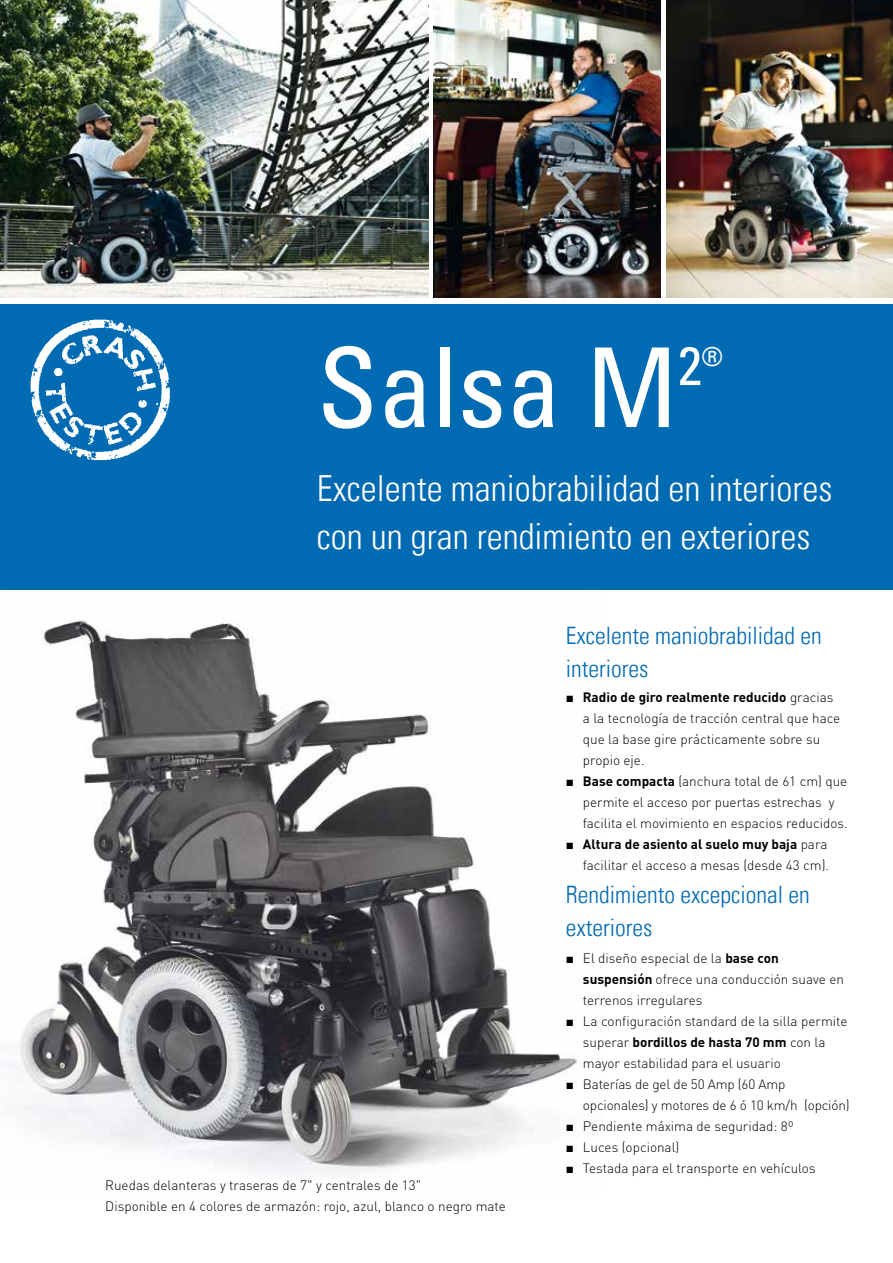
<style>
.page{position:relative;width:893px;height:1263px;background:#fff}
.page>*{position:absolute;margin:0;border:0;box-sizing:border-box;transform-origin:0 0}
.t1{font:condensed 110.1px "Univers Com 57";color:#fff}
.t2{font:36px/48px "Univers Com 47 Light Cond";color:#fff}
.t3{font:24px/33px "Univers Com 47 Light Cond";color:#006ab3}
.t4{font:300 13.5px/21px "DINOT";color:#000}
.s1{font-family:"Arial";font-weight:400}
.s2{font-weight:700}
</style>
<div class="page">
<img style="left:0;top:589px;width:604px;height:585px">
<div style="left:0;top:304px;width:893px;height:285px;background:#006ab3"></div>
<img style="left:433px;top:0;width:227px;height:297px">
<img style="left:666px;top:0;width:227px;height:298px">
<img style="left:0;top:0;width:428px;height:298px">
<h1 class="t1" style="left:317px;top:318px;width:407px">Salsa M<sup>2</sup><sup>®</sup></h1>
<h2 class="t2" style="left:317px;top:464px;width:517px">Excelente maniobrabilidad en interiores con un gran rendimiento en exteriores</h2>
<p class="t4" style="left:105px;top:1174px;width:402px">Ruedas delanteras y traseras de 7" y centrales de 13"<br>Disponible en 4 colores de armazón: rojo, azul, blanco o negro mate</p>
<h3 class="t3" style="left:566px;top:618px;width:257px">Excelente maniobrabilidad en interiores</h3>
<p class="t4" style="left:583px;top:686px;width:259px;text-indent:-17px"><span class="s1">■</span> <span class="s2">Radio de giro realmente reducido</span> gracias a la tecnología de tracción central que hace que la base gire prácticamente sobre su propio eje.</p>
<p class="t4" style="left:583px;top:770px;width:266px;text-indent:-17px"><span class="s1">■</span> <span class="s2">Base compacta</span> (anchura total de 61 cm) que permite el acceso por puertas estrechas y facilita el movimiento en espacios reducidos.</p>
<p class="t4" style="left:566px;top:833px;width:265px;text-align:right"><span class="s1">■</span> <span class="s2">Altura de asiento al suelo muy baja</span> para facilitar el acceso a mesas (desde 43 cm).</p>
<h3 class="t3" style="left:566px;top:878px;width:245px">Rendimiento excepcional en exteriores</h3>
<p class="t4" style="left:583px;top:947px;width:263px;text-indent:-17px"><span class="s1">■</span> El diseño especial de la <span class="s2">base con suspensión</span> ofrece una conducción suave en terrenos irregulares</p>
<p class="t4" style="left:583px;top:1010px;width:266px;text-indent:-17px"><span class="s1">■</span> La configuración standard de la silla permite superar <span class="s2">bordillos de hasta 70 mm</span> con la mayor estabilidad para el usuario</p>
<p class="t4" style="left:583px;top:1073px;width:268px;text-indent:-17px"><span class="s1">■</span> Baterías de gel de 50 Amp (60 Amp opcionales) y motores de 6 ó 10 km/h (opción)</p>
<p class="t4" style="left:566px;top:1115px;width:229px"><span class="s1">■</span> Pendiente máxima de seguridad: 8º</p>
<p class="t4" style="left:566px;top:1136px;width:115px"><span class="s1">■</span> Luces (opcional)</p>
<p class="t4" style="left:566px;top:1157px;width:251px"><span class="s1">■</span> Testada para el transporte en vehículos</p>
</div>
